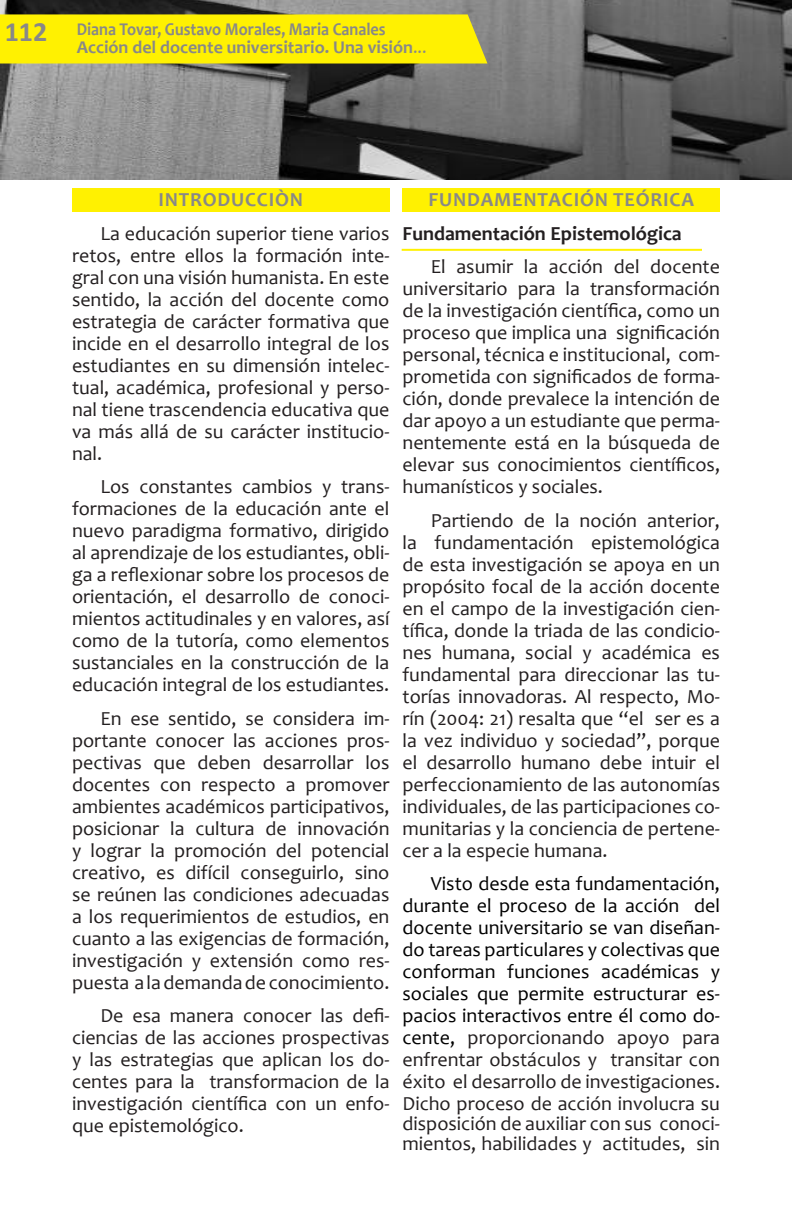
<style>
.page{position:relative;width:792px;height:1224px;background:#fff}
.page>*{position:absolute;margin:0;border:0;box-sizing:border-box;transform-origin:0 0}
.t1{font:700 28px "Calibri";color:#888}
.PARRAFOOO{font:20px/22px "Candara";color:#231f20;text-align:justify}
.PARRAFOOO-2{font:20px/22px "Candara";color:#000;text-align:justify}
.Titulos_de_la_introd{font:700 20px "Candara";letter-spacing:.04em;color:#888}
.suptitulo{font:700 20px "Candara";color:#231f20}
.t2{font:700 18px "Candara";color:#888}
.t3{font:700 18px "Candara";color:#888;scale:.9 1}
.s1{font-weight:400}
.s2{color:#231f20}
</style>
<div class="page">
<img style="left:1px;top:0;width:791px;height:180px">
<svg style="left:0;top:13px;width:489px;height:52px;background:#f3e608"></svg>
<div style="left:402px;top:188px;width:318px;height:24px;background:#fff101"></div>
<div style="left:72px;top:188px;width:318px;height:24px;background:#fff101"></div>
<hr style="left:402px;top:249px;width:300px;height:2px;background:#fff101">
<p class="t1" style="left:5px;top:14px;width:44px">112</p>
<p class="t3" style="left:77px;top:18px;width:345px">Diana Tovar, Gustavo Morales, Maria Canales</p>
<p class="t2" style="left:77px;top:36px;width:351px">Acción del docente universitario. Una visión<span class="s1">...</span></p>
<p class="Titulos_de_la_introd" style="left:158px;top:187px;width:146px">INTRODUCCIÒN</p>
<p class="PARRAFOOO" style="left:72px;top:222px;width:319px;text-indent:28px">La educación superior tiene varios retos, entre ellos la formación inte&shy;gral con una visión humanista. En este sentido, la acción del docente como estrategia de carácter formativa que incide en el desarrollo integral de los estudiantes en su dimensión intelec&shy;tual, académica, profesional y perso&shy;nal tiene trascendencia educativa que va más allá de su carácter institucio&shy;nal.</p>
<p class="PARRAFOOO" style="left:72px;top:475px;width:319px;text-indent:28px">Los constantes cambios y trans&shy;formaciones de la educación ante el nuevo paradigma formativo, dirigido al aprendizaje de los estudiantes, obli&shy;ga a reflexionar sobre los procesos de orientación, el desarrollo de conoci&shy;mientos actitudinales y en valores, así como de la tutoría, como elementos sustanciales en la construcción de la educación integral de los estudiantes.</p>
<p class="PARRAFOOO" style="left:72px;top:707px;width:319px;text-indent:28px">En ese sentido, se considera im&shy;portante conocer las acciones pros&shy;pectivas que deben desarrollar los docentes con respecto a promover ambientes académicos participativos, posicionar la cultura de innovación y lograr la promoción del potencial creativo, es difícil conseguirlo, sino se reúnen las condiciones adecuadas a los requerimientos de estudios, en cuanto a las exigencias de formación, investigación y extensión como res&shy;puesta a la demanda de conocimiento.</p>
<p class="PARRAFOOO" style="left:72px;top:1004px;width:319px;text-indent:28px">De esa manera conocer las defi&shy;ciencias de las acciones prospectivas y las estrategias que aplican los do&shy;centes para la transformacion de la investigación científica con un enfo&shy;que epistemológico.</p>
<p class="Titulos_de_la_introd" style="left:428px;top:187px;width:267px">FUNDAMENTACIÓN TEÓRICA</p>
<p class="suptitulo" style="left:403px;top:221px;width:281px">Fundamentación Epistemológica</p>
<p class="PARRAFOOO" style="left:403px;top:255px;width:319px;text-indent:28px">El asumir la acción del docente universitario para la transformación de la investigación científica, como un proceso que implica una significación personal, técnica e institucional, com&shy;prometida con significados de forma&shy;ción, donde prevalece la intención de dar apoyo a un estudiante que perma&shy;nentemente está en la búsqueda de elevar sus conocimientos científicos, humanísticos y sociales.</p>
<p class="PARRAFOOO" style="left:403px;top:509px;width:319px;text-indent:28px">Partiendo de la noción anterior, la fundamentación epistemológica de esta investigación se apoya en un propósito focal de la acción docente en el campo de la investigación cien&shy;tífica, donde la triada de las condicio&shy;nes humana, social y académica es fundamental para direccionar las tu&shy;torías innovadoras. Al respecto, Mo&shy;rín (2004: 21) resalta que “el ser es a la vez individuo y sociedad”, porque el desarrollo humano debe intuir el perfeccionamiento de las autonomías individuales, de las participaciones co&shy;munitarias y la conciencia de pertene&shy;cer a la especie humana.</p>
<p class="PARRAFOOO-2" style="left:403px;top:872px;width:319px;text-indent:28px">Visto desde esta fundamentación, durante el proceso de la acción del docente universitario se van diseñan&shy;do tareas particulares y colectivas que conforman funciones académicas y sociales que permite estructurar es&shy;pacios interactivos entre él como do&shy;cente, <span class="s2">proporcionando apoyo para enfrentar obstáculos y transitar con éxito el desarrollo de investigaciones.<br>Dicho proceso de acción involucra su</span></p>
<p class="PARRAFOOO" style="left:403px;top:1113px;width:319px;line-height:20px">disposición de auxiliar con sus conoci&shy;mientos, habilidades y actitudes, sin</p>
</div>
